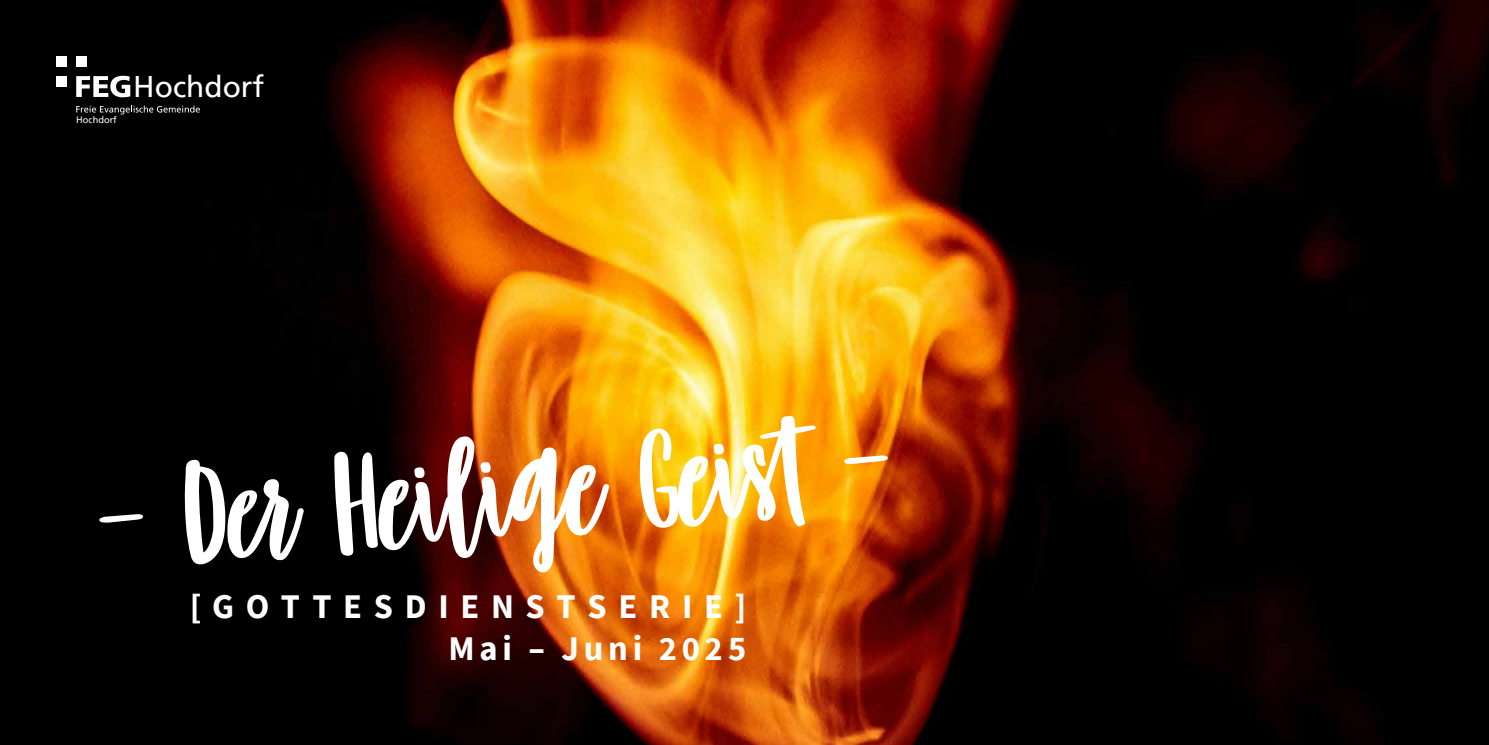
<style>
.page{position:relative;width:1489px;height:745px;background:#fff}
.page>*{position:absolute;margin:0;border:0;box-sizing:border-box;transform-origin:0 0}
.t1{font:700 165px "Wonsmith";color:#fff}
.t2{font:700 34.5px/41.5px "Source Sans Pro";letter-spacing:.335em;color:#fff;text-align:right}
.t3{font:29.75px "Frutiger LT";color:#fff}
.t4{font:9.25px "Frutiger LT";color:#fff}
</style>
<div class="page">
<img style="left:0;top:0;width:1488px;height:744px">
<div style="left:57px;top:57px;width:10px;height:10px;background:#fff"></div>
<div style="left:76px;top:57px;width:10px;height:10px;background:#fff"></div>
<div style="left:57px;top:76px;width:10px;height:10px;background:#fff"></div>
<svg style="left:76px;top:105px;width:124px;height:9px"></svg>
<svg style="left:76px;top:76px;width:54px;height:21px"></svg>
<p class="t4" style="left:76px;top:114px;width:42px">Hochdorf</p>
<p class="t3" style="left:133px;top:69px;width:132px">Hochdorf</p>
<h1 class="t1" style="left:90px;top:452px;width:800px;rotate:-5deg">- Der Heilige Geist -</h1>
<p class="t2" style="left:190px;top:585px;width:558px">[GOTTESDIENSTSERIE]<br>Mai – Juni 2025</p>
</div>
